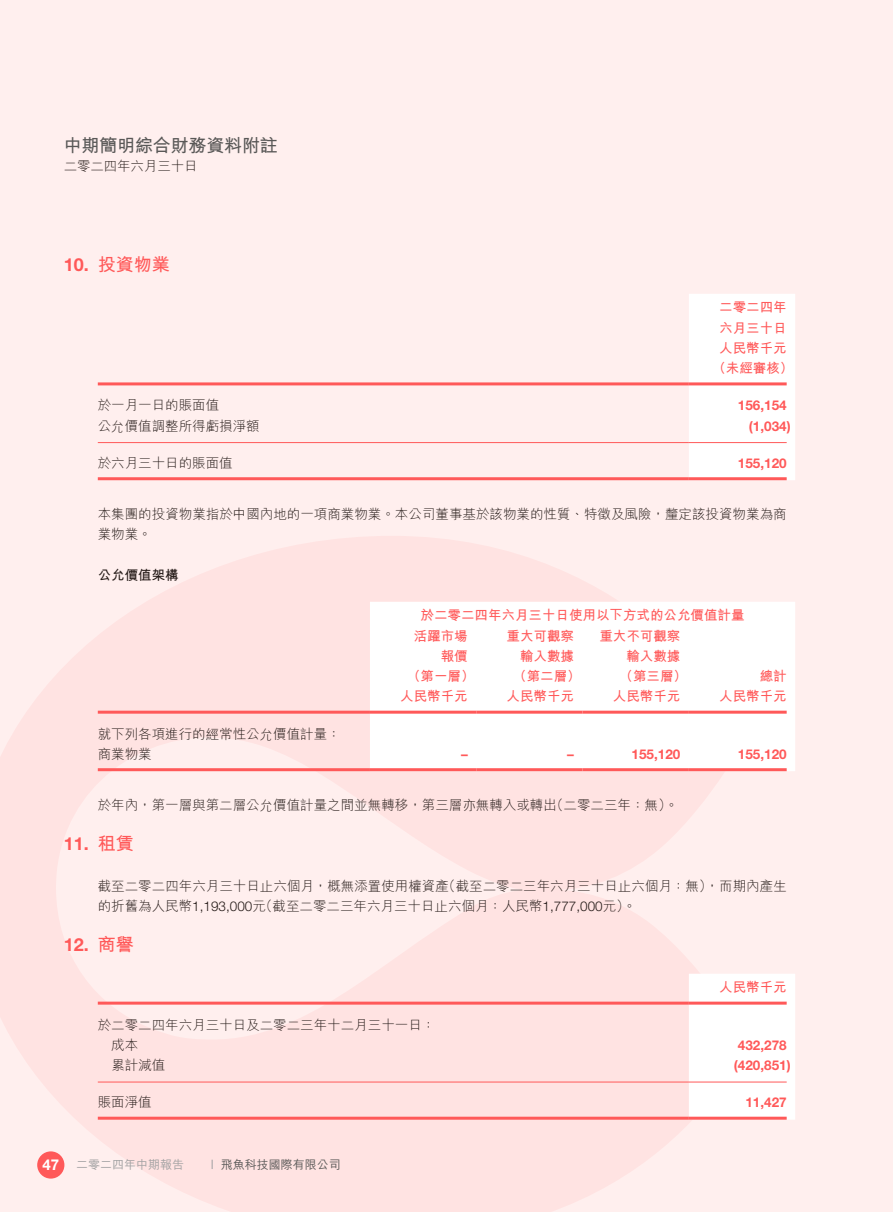
<style>
.page{position:relative;width:893px;height:1212px;background:#ffefee}
.page>*{position:absolute;margin:0;border:0;box-sizing:border-box;transform-origin:0 0}
.t1{font:700 18px "M Hei HK";letter-spacing:-.01em;color:#595857}
.t2{font:700 18px "Helvetica Neue LT Std";color:#ff5959}
.t3{font:700 18px "M Hei HK";color:#ff5959}
.t4{font:700 15px "Helvetica Neue LT Std";color:#fff}
.t5{font:300 13.5px/20.2px "M Hei HK";color:#231916}
.t6{font:700 13.5px/20.2px "M Hei HK";color:#ff5959;text-align:center}
.t7{font:700 13.5px "Helvetica Neue LT Std";color:#ff5959}
.t8{font:700 13.5px "M Hei HK";color:#231916}
.t9{font:500 12px "M Hei HK";color:#595857}
.t10{font:500 12px "M Hei HK";color:#a0a0a1}
.s1{font-family:"Helvetica Neue LT Std"}
</style>
<div class="page">
<svg style="left:0;top:536px;width:748px;height:676px;fill:#ffe3e2"></svg>
<div style="left:37px;top:1151px;width:27px;height:27px;background:#ff5959;border-radius:50%"></div>
<div style="left:689px;top:294px;width:106px;height:186px;background:#fff"></div>
<hr style="left:98px;top:382px;width:591px;height:3px;background:#ff5959">
<hr style="left:689px;top:382px;width:98px;height:3px;background:#ff5959">
<hr style="left:98px;top:442px;width:591px;height:1px;background:#ff5959">
<hr style="left:689px;top:442px;width:98px;height:1px;background:#ff5959">
<hr style="left:98px;top:477px;width:591px;height:3px;background:#ff5959">
<hr style="left:689px;top:477px;width:98px;height:3px;background:#ff5959">
<div style="left:370px;top:602px;width:425px;height:169px;background:#fff"></div>
<hr style="left:98px;top:711px;width:272px;height:3px;background:#ff5959">
<hr style="left:370px;top:711px;width:106px;height:3px;background:#ff5959">
<hr style="left:476px;top:711px;width:107px;height:3px;background:#ff5959">
<hr style="left:583px;top:711px;width:106px;height:3px;background:#ff5959">
<hr style="left:689px;top:711px;width:98px;height:3px;background:#ff5959">
<hr style="left:98px;top:768px;width:272px;height:3px;background:#ff5959">
<hr style="left:370px;top:768px;width:106px;height:3px;background:#ff5959">
<hr style="left:476px;top:768px;width:107px;height:3px;background:#ff5959">
<hr style="left:583px;top:768px;width:106px;height:3px;background:#ff5959">
<hr style="left:689px;top:768px;width:98px;height:3px;background:#ff5959">
<div style="left:689px;top:974px;width:106px;height:146px;background:#fff"></div>
<hr style="left:98px;top:1001px;width:591px;height:3px;background:#ff5959">
<hr style="left:689px;top:1001px;width:98px;height:3px;background:#ff5959">
<hr style="left:98px;top:1082px;width:591px;height:1px;background:#ff5959">
<hr style="left:689px;top:1082px;width:98px;height:1px;background:#ff5959">
<hr style="left:98px;top:1117px;width:591px;height:3px;background:#ff5959">
<hr style="left:689px;top:1117px;width:98px;height:3px;background:#ff5959">
<h1 class="t1" style="left:64px;top:132px;width:216px">中期簡明綜合財務資料附註</h1>
<p class="t5" style="left:64px;top:155px;width:135px">二零二四年六月三十日</p>
<h1 class="t2" style="left:64px;top:254px;width:27px">10.</h1>
<h1 class="t3" style="left:98px;top:252px;width:73px">投資物業</h1>
<p class="t5" style="left:98px;top:395px;width:123px">於一月一日的賬面值</p>
<p class="t5" style="left:98px;top:415px;width:163px">公允價值調整所得虧損淨額</p>
<p class="t6" style="left:712px;top:296px;width:83px">二零二四年六月三十日人民幣千元（未經審核(</p>
<p class="t7" style="left:738px;top:397px;width:50px">156,154</p>
<p class="t7" style="left:749px;top:417px;width:43px">)1,034(</p>
<p class="t5" style="left:98px;top:452px;width:136px">於六月三十日的賬面值</p>
<p class="t5" style="left:98px;top:503px;width:690px">本集團的投資物業指於中國內地的一項商業物業。本公司董事基於該物業的性質、特徵及風險，釐定該投資物業為商業物業。</p>
<p class="t8" style="left:98px;top:565px;width:82px">公允價值架構</p>
<p class="t6" style="left:599px;top:604px;width:147px;text-align:left;text-indent:-179px">於二零二四年六月三十日使用以下方式的公允價值計量重大不可觀察</p>
<p class="t7" style="left:738px;top:455px;width:50px">155,120</p>
<p class="t6" style="left:507px;top:624px;width:69px">重大可觀察</p>
<p class="t6" style="left:414px;top:624px;width:55px">活躍市場</p>
<p class="t5" style="left:98px;top:723px;width:244px">就下列各項進行的經常性公允價值計量：</p>
<p class="t5" style="left:98px;top:743px;width:55px">商業物業</p>
<p class="t6" style="left:441px;top:645px;width:28px">報價</p>
<p class="t6" style="left:520px;top:645px;width:55px">輸入數據</p>
<p class="t6" style="left:626px;top:645px;width:55px">輸入數據</p>
<p class="t6" style="left:407px;top:665px;width:69px">（第一層）</p>
<p class="t6" style="left:513px;top:665px;width:69px">（第二層）</p>
<p class="t6" style="left:620px;top:665px;width:69px">（第三層）</p>
<p class="t6" style="left:760px;top:665px;width:28px">總計</p>
<p class="t6" style="left:400px;top:685px;width:69px">人民幣千元</p>
<p class="t6" style="left:507px;top:685px;width:69px">人民幣千元</p>
<p class="t6" style="left:613px;top:685px;width:69px">人民幣千元</p>
<p class="t6" style="left:719px;top:685px;width:69px">人民幣千元</p>
<p class="t7" style="left:461px;top:746px;width:8px">–</p>
<p class="t7" style="left:567px;top:746px;width:8px">–</p>
<p class="t7" style="left:632px;top:746px;width:50px">155,120</p>
<p class="t7" style="left:738px;top:746px;width:50px">155,120</p>
<h1 class="t2" style="left:64px;top:832px;width:27px">11.</h1>
<p class="t5" style="left:550px;top:794px;width:130px">（二零二三年：無。(</p>
<p class="t5" style="left:98px;top:794px;width:460px">於年內，第一層與第二層公允價值計量之間並無轉移，第三層亦無轉入或轉出</p>
<h1 class="t3" style="left:98px;top:830px;width:37px">租賃</h1>
<h1 class="t2" style="left:64px;top:934px;width:27px">12.</h1>
<p class="t5" style="left:442px;top:875px;width:346px">（截至二零二三年六月三十日止六個月：無，）而期內產生</p>
<p class="t5" style="left:98px;top:875px;width:540px">截至二零二四年六月三十日止六個月，概無添置使用權資產<br>的折舊為人民幣<span class="s1">1,193,000</span> （元截至二零二三年六月三十日止六個月：人民幣<span class="s1">1,777,000</span>元。(</p>
<h1 class="t3" style="left:98px;top:931px;width:37px">商譽</h1>
<p class="t6" style="left:719px;top:976px;width:69px">人民幣千元</p>
<p class="t5" style="left:98px;top:1014px;width:339px">於二零二四年六月三十日及二零二三年十二月三十一日：</p>
<p class="t5" style="left:111px;top:1034px;width:28px">成本</p>
<p class="t7" style="left:738px;top:1036px;width:50px">432,278</p>
<p class="t5" style="left:111px;top:1054px;width:55px">累計減值</p>
<p class="t7" style="left:734px;top:1057px;width:58px">)420,851(</p>
<p class="t5" style="left:98px;top:1092px;width:55px">賬面淨值</p>
<p class="t7" style="left:745px;top:1094px;width:43px">11,427</p>
<p class="t4" style="left:42px;top:1155px;width:18px">47</p>
<p class="t10" style="left:76px;top:1156px;width:109px">二零二四年中期報告</p>
<p class="t9" style="left:221px;top:1156px;width:121px">飛魚科技國際有限公司</p>
</div>
